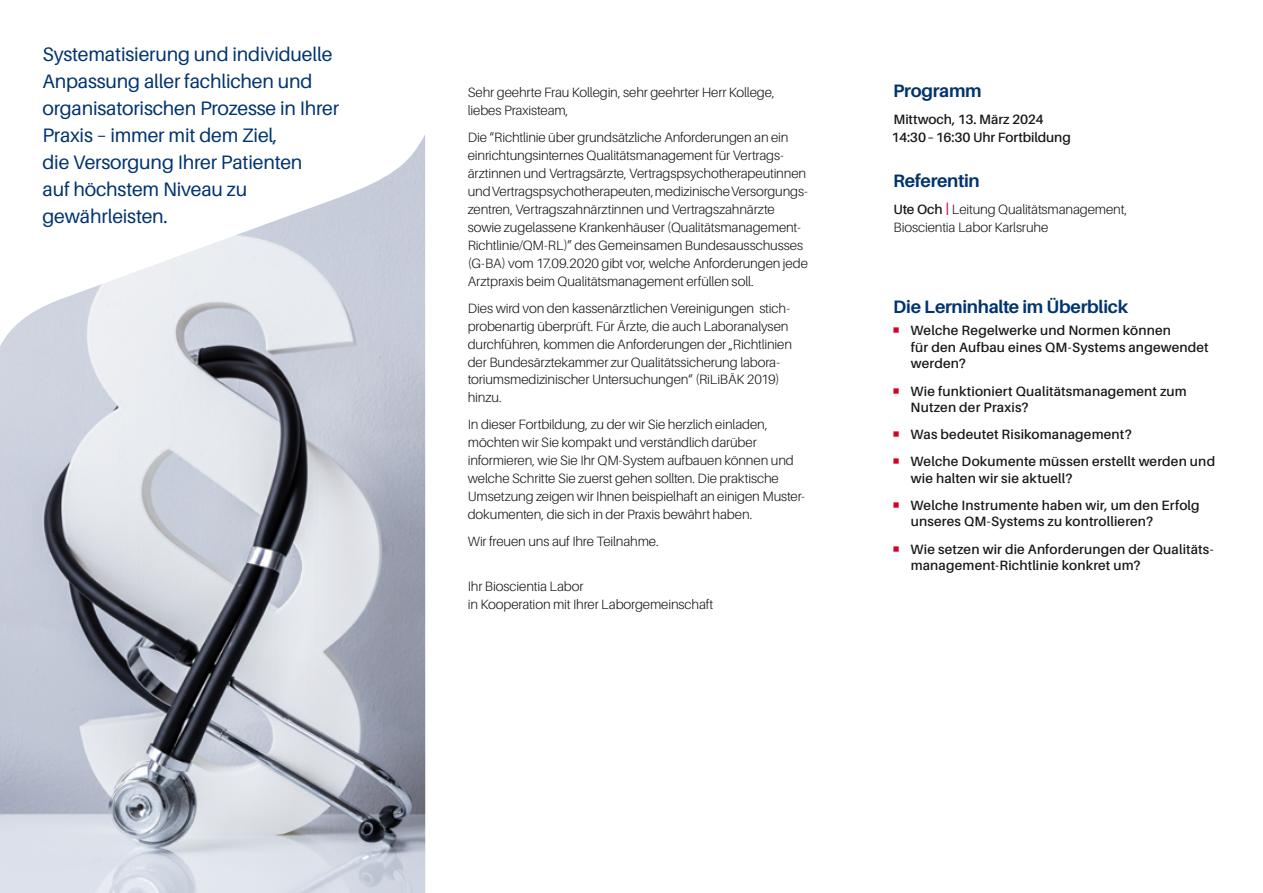
<style>
.page{position:relative;width:1263px;height:893px;background:#fff}
.page>*{position:absolute;margin:0;border:0;box-sizing:border-box;transform-origin:0 0}
.t1{font:19.5px/27px "Aileron";letter-spacing:-.01em;color:#00346f}
.t2{font:700 18px "Aileron";letter-spacing:-.015em;color:#00346f}
.t3{font:300 13.5px/18px "Aileron";letter-spacing:-.01em;color:#1a171c}
.t4{font:600 13.5px/16.5px "Aileron";letter-spacing:.01em;color:#1a171c}
.s1{font-weight:600}
.s2{font-size:18px;color:#d6002a}
</style>
<div class="page">
<img style="left:0;top:135px;width:425px;height:758px">
<h1 class="t1" style="left:43px;top:40px;width:298px">Systematisierung und individuelle<br>Anpassung aller fachlichen und organisatorischen Prozesse in Ihrer<br>Praxis – immer mit dem Ziel,<br>die Versorgung Ihrer Patienten<br>auf höchstem Niveau zu gewährleisten.</h1>
<p class="t3" style="left:468px;top:83px;width:308px">Sehr geehrte Frau Kollegin, sehr geehrter Herr Kollege, liebes Praxisteam,</p>
<p class="t3" style="left:468px;top:128px;width:342px">Die “Richtlinie über grundsätzliche Anforderungen an ein einrichtungsinternes Qualitätsmanagement für Vertrags&shy;ärztinnen und Vertragsärzte, Vertragspsychotherapeutinnen und Vertragspsychotherapeuten, medizinische Versorgungs&shy;zentren, Vertragszahnärztinnen und Vertragszahnärzte sowie zugelassene Krankenhäuser (Qualitätsmanagement-Richtlinie/QM-RL)” des Gemeinsamen Bundesausschusses (G-BA) vom 17.09.2020 gibt vor, welche Anforderungen jede Arztpraxis beim Qualitätsmanagement erfüllen soll.</p>
<p class="t3" style="left:468px;top:299px;width:326px">Dies wird von den kassenärztlichen Vereinigungen stich&shy;probenartig überprüft. Für Ärzte, die auch Laboranalysen durchführen, kommen die Anforderungen der „Richtlinien der Bundesärztekammer zur Qualitätssicherung labora&shy;toriumsmedizinischer Untersuchungen“ (RiLiBÄK 2019) hinzu.</p>
<p class="t3" style="left:468px;top:416px;width:339px">In dieser Fortbildung, zu der wir Sie herzlich einladen, möchten wir Sie kompakt und verständlich darüber informieren, wie Sie Ihr QM-System aufbauen können und welche Schritte Sie zuerst gehen sollten. Die praktische Umsetzung zeigen wir Ihnen beispielhaft an einigen Muster&shy;dokumenten, die sich in der Praxis bewährt haben.</p>
<p class="t3" style="left:468px;top:533px;width:192px">Wir freuen uns auf Ihre Teilnahme.</p>
<p class="t3" style="left:468px;top:578px;width:247px">Ihr Bioscientia Labor<br>in Kooperation mit Ihrer Laborgemeinschaft</p>
<h2 class="t2" style="left:893px;top:80px;width:90px">Programm</h2>
<p class="t4" style="left:892px;top:110px;width:181px;line-height:18px">Mittwoch, 13. März 2024<br>14:30–16:30 Uhr Fortbildung</p>
<h2 class="t2" style="left:893px;top:170px;width:88px">Referentin</h2>
<p class="t3" style="left:893px;top:200px;width:235px"><span class="s1">Ute Och</span> <span class="s2">I</span> Leitung Qualitätsmanagement,<br>Bioscientia Labor Karlsruhe</p>
<h2 class="t2" style="left:893px;top:296px;width:236px">Die Lerninhalte im Überblick</h2>
<p class="t4" style="left:910px;top:323px;width:300px">Welche Regelwerke und Normen können<br>für den Aufbau eines QM-Systems angewendet werden?</p>
<p class="t4" style="left:910px;top:383px;width:278px">Wie funktioniert Qualitätsmanagement zum<br>Nutzen der Praxis?</p>
<p class="t4" style="left:910px;top:421px;width:306px;line-height:27.2px">Was bedeutet Risikomanagement?<br>Welche Dokumente müssen erstellt werden und</p>
<p class="t4" style="left:910px;top:465px;width:291px;line-height:27.2px">wie halten wir sie aktuell?<br>Welche Instrumente haben wir, um den Erfolg</p>
<p class="t4" style="left:910px;top:508px;width:305px;line-height:27.2px">unseres QM-Systems zu kontrollieren?<br>Wie setzen wir die Anforderungen der Qualitäts-</p>
<p class="t4" style="left:911px;top:557px;width:231px">management-Richtlinie konkret um?</p>
</div>
